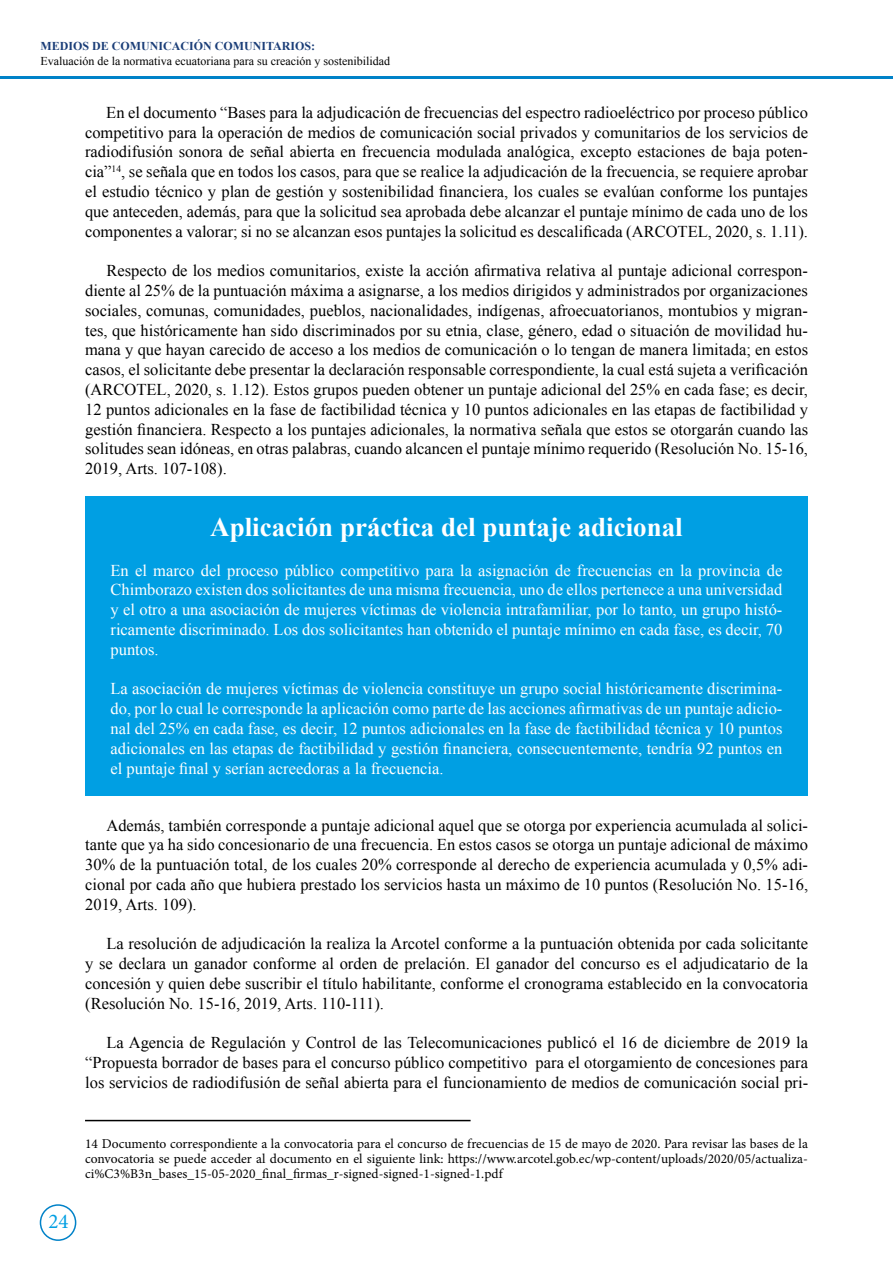
<style>
.page{position:relative;width:893px;height:1263px;background:#fff}
.page>*{position:absolute;margin:0;border:0;box-sizing:border-box;transform-origin:0 0}
.t1{font:700 27px "Times New Roman";color:#fff}
.t2{font:21px "Minion Pro";color:#009fe3}
.t3{font:16.5px/19.8px "Times New Roman";color:#000;text-align:justify}
.t4{font:16.5px/19.8px "Times New Roman";color:#fff;text-align:justify}
.t5{font:13.5px/15px "Minion Pro";color:#000;text-align:justify}
.t6{font:12px "Times New Roman";color:#000}
.t7{font:700 12px "Times New Roman";color:#1b3e78}
</style>
<div class="page">
<div style="left:40px;top:1204px;width:36px;height:37px;border:2px solid #0082c8;border-radius:50%"></div>
<hr style="left:0;top:76px;width:893px;height:2px;background:#0082c8">
<div style="left:85px;top:496px;width:723px;height:300px;background:#009fe3"></div>
<hr style="left:85px;top:1120px;width:386px;height:1px;background:#000">
<p class="t7" style="left:40px;top:38px;width:276px">MEDIOS DE COMUNICACIÓN COMUNITARIOS:</p>
<p class="t6" style="left:40px;top:53px;width:351px">Evaluación de la normativa ecuatoriana para su creación y sostenibilidad</p>
<p class="t3" style="left:85px;top:102px;width:724px;text-indent:21px">En el documento “Bases para la adjudicación de frecuencias del espectro radioeléctrico por proceso público competitivo para la operación de medios de comunicación social privados y comunitarios de los servicios de radiodifusión sonora de señal abierta en frecuencia modulada analógica, excepto estaciones de baja poten&shy;cia”<sup>14</sup>, se señala que en todos los casos, para que se realice la adjudicación de la frecuencia, se requiere aprobar el estudio técnico y plan de gestión y sostenibilidad financiera, los cuales se evalúan conforme los puntajes que anteceden, además, para que la solicitud sea aprobada debe alcanzar el puntaje mínimo de cada uno de los componentes a valorar; si no se alcanzan esos puntajes la solicitud es descalificada (ARCOTEL, 2020, s. 1.11).</p>
<p class="t3" style="left:85px;top:260px;width:724px;text-indent:21px">Respecto de los medios comunitarios, existe la acción afirmativa relativa al puntaje adicional correspon&shy;diente al 25% de la puntuación máxima a asignarse, a los medios dirigidos y administrados por organizaciones sociales, comunas, comunidades, pueblos, nacionalidades, indígenas, afroecuatorianos, montubios y migran&shy;tes, que históricamente han sido discriminados por su etnia, clase, género, edad o situación de movilidad hu&shy;mana y que hayan carecido de acceso a los medios de comunicación o lo tengan de manera limitada; en estos casos, el solicitante debe presentar la declaración responsable correspondiente, la cual está sujeta a verificación (ARCOTEL, 2020, s. 1.12). Estos grupos pueden obtener un puntaje adicional del 25% en cada fase; es decir, 12 puntos adicionales en la fase de factibilidad técnica y 10 puntos adicionales en las etapas de factibilidad y gestión financiera. Respecto a los puntajes adicionales, la normativa señala que estos se otorgarán cuando las solitudes sean idóneas, en otras palabras, cuando alcancen el puntaje mínimo requerido (Resolución No. 15-16, 2019, Arts. 107-108).</p>
<h1 class="t1" style="left:210px;top:508px;width:474px">Aplicación práctica del puntaje adicional</h1>
<p class="t4" style="left:111px;top:560px;width:673px">En el marco del proceso público competitivo para la asignación de frecuencias en la provincia de Chimborazo existen dos solicitantes de una misma frecuencia, uno de ellos pertenece a una universidad y el otro a una asociación de mujeres víctimas de violencia intrafamiliar, por lo tanto, un grupo histó&shy;ricamente discriminado. Los dos solicitantes han obtenido el puntaje mínimo en cada fase, es decir, 70 puntos.</p>
<p class="t4" style="left:111px;top:679px;width:673px">La asociación de mujeres víctimas de violencia constituye un grupo social históricamente discrimina&shy;do, por lo cual le corresponde la aplicación como parte de las acciones afirmativas de un puntaje adicio&shy;nal del 25% en cada fase, es decir, 12 puntos adicionales en la fase de factibilidad técnica y 10 puntos adicionales en las etapas de factibilidad y gestión financiera, consecuentemente, tendría 92 puntos en el puntaje final y serían acreedoras a la frecuencia.</p>
<p class="t3" style="left:85px;top:815px;width:724px;text-indent:21px">Además, también corresponde a puntaje adicional aquel que se otorga por experiencia acumulada al solici&shy;tante que ya ha sido concesionario de una frecuencia. En estos casos se otorga un puntaje adicional de máximo 30% de la puntuación total, de los cuales 20% corresponde al derecho de experiencia acumulada y 0,5% adi&shy;cional por cada año que hubiera prestado los servicios hasta un máximo de 10 puntos (Resolución No. 15-16, 2019, Arts. 109).</p>
<p class="t3" style="left:85px;top:934px;width:724px;text-indent:21px">La resolución de adjudicación la realiza la Arcotel conforme a la puntuación obtenida por cada solicitante y se declara un ganador conforme al orden de prelación. El ganador del concurso es el adjudicatario de la concesión y quien debe suscribir el título habilitante, conforme el cronograma establecido en la convocatoria (Resolución No. 15-16, 2019, Arts. 110-111).</p>
<p class="t3" style="left:85px;top:1033px;width:724px;text-indent:21px">La Agencia de Regulación y Control de las Telecomunicaciones publicó el 16 de diciembre de 2019 la “Propuesta borrador de bases para el concurso público competitivo para el otorgamiento de concesiones para los servicios de radiodifusión de señal abierta para el funcionamiento de medios de comunicación social pri-</p>
<p class="t2" style="left:48px;top:1207px;width:22px">24</p>
<p class="t5" style="left:85px;top:1136px;width:724px">14 Documento correspondiente a la convocatoria para el concurso de frecuencias de 15 de mayo de 2020. Para revisar las bases de la convocatoria se puede acceder al documento en el siguiente link: https://www.arcotel.gob.ec/wp-content/uploads/2020/05/actualiza&shy;ci%C3%B3n_bases_15-05-2020_final_firmas_r-signed-signed-1-signed-1.pdf</p>
</div>
